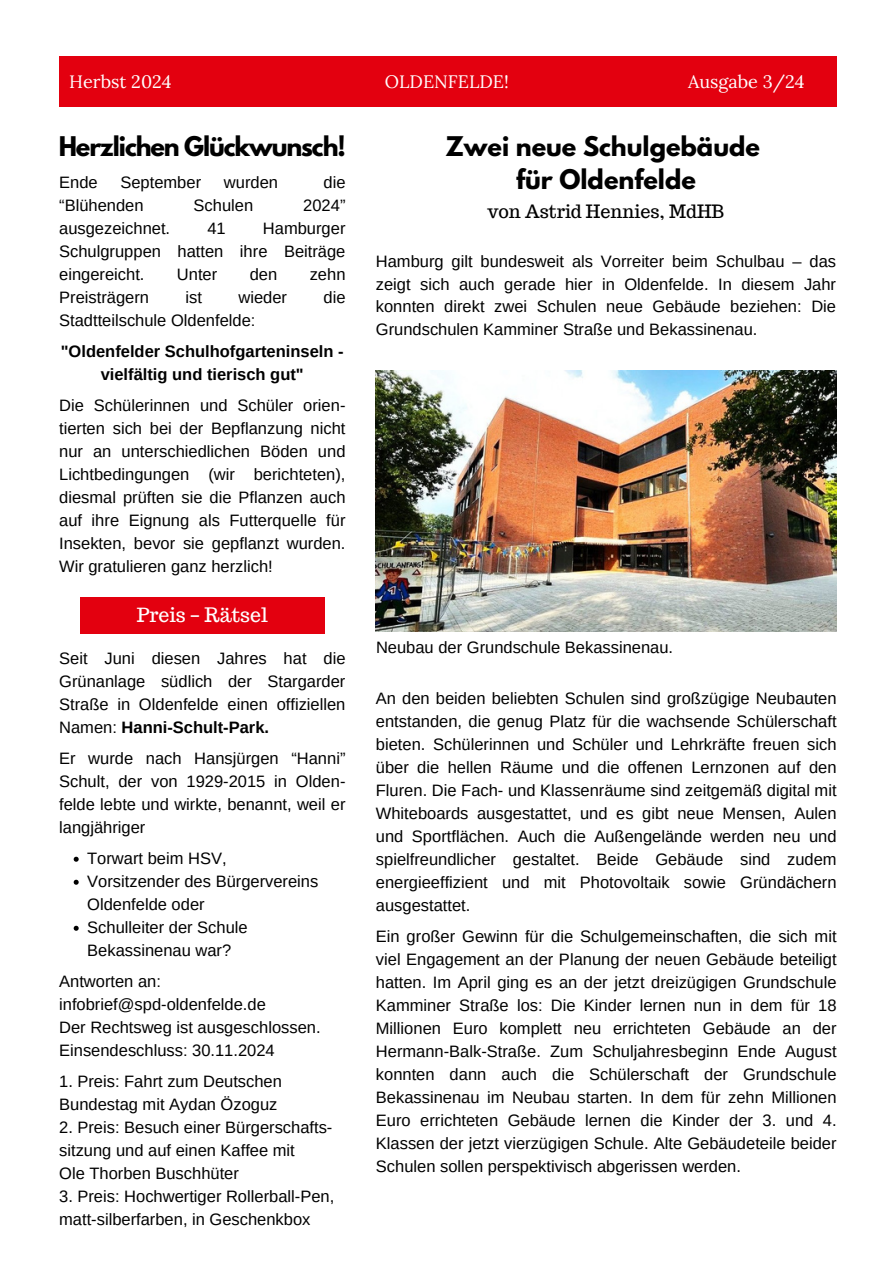
<style>
.page{position:relative;width:894px;height:1264px;background:#fff}
.page>*{position:absolute;margin:0;border:0;box-sizing:border-box;transform-origin:0 0}
.t1{font:700 24px/32.7px "League Spartan";color:#000;text-align:center}
.t2{font:700 24px "League Spartan";letter-spacing:-.045em;color:#000}
.t3{font:19.5px "Trocchi";color:#fff}
.t4{font:18px "Lora";color:#fff}
.t5{font:18px "Trocchi";color:#000}
.t6{font:16.5px/23px "Arimo";color:#000;text-align:justify}
.t7{font:700 16.5px/23px "Arimo";color:#000;text-align:center}
.s1{font-family:"Noto Sans Gurmukhi"}
.s2{font-weight:700}
</style>
<div class="page">
<div style="left:59px;top:56px;width:776px;height:51px;background:#e3000f"></div>
<div style="left:80px;top:597px;width:244px;height:36px;background:#e3000f"></div>
<img style="left:376px;top:370px;width:460px;height:261px">
<svg style="left:74px;top:856px;width:5px;height:5px"></svg>
<svg style="left:74px;top:879px;width:5px;height:5px"></svg>
<svg style="left:74px;top:925px;width:5px;height:5px"></svg>
<h1 class="t4" style="left:69px;top:70px;width:104px">Herbst 2024</h1>
<p class="t4" style="left:385px;top:70px;width:125px">OLDENFELDE!</p>
<h1 class="t4" style="left:688px;top:70px;width:118px">Ausgabe 3/24</h1>
<p class="t2" style="left:59px;top:135px;width:288px">Herzlichen Glückwunsch!</p>
<p class="t6" style="left:59px;top:171px;width:40px">Ende</p>
<p class="t6" style="left:120px;top:171px;width:82px">September</p>
<p class="t6" style="left:224px;top:171px;width:56px">wurden</p>
<p class="t6" style="left:323px;top:171px;width:24px">die</p>
<p class="t6" style="left:59px;top:194px;width:86px">“Blühenden</p>
<p class="t6" style="left:193px;top:194px;width:61px">Schulen</p>
<p class="t6" style="left:303px;top:194px;width:44px">2024”</p>
<p class="t6" style="left:59px;top:217px;width:112px">ausgezeichnet.</p>
<p class="t6" style="left:207px;top:217px;width:20px">41</p>
<p class="t6" style="left:59px;top:217px;width:288px;text-indent:204px">Hamburger Schulgruppen hatten ihre Beiträge eingereicht.</p>
<p class="t6" style="left:177px;top:263px;width:42px">Unter</p>
<p class="t6" style="left:250px;top:263px;width:29px">den</p>
<p class="t6" style="left:309px;top:263px;width:37px">zehn</p>
<p class="t6" style="left:59px;top:286px;width:91px">Preisträgern</p>
<p class="t6" style="left:185px;top:286px;width:18px">ist</p>
<p class="t6" style="left:238px;top:286px;width:50px">wieder</p>
<p class="t6" style="left:323px;top:286px;width:24px">die</p>
<p class="t6" style="left:59px;top:309px;width:198px">Stadtteilschule Oldenfelde:</p>
<h3 class="t7" style="left:61px;top:340px;width:284px">"Oldenfelder Schulhofgarteninseln - vielfältig und tierisch gut"</h3>
<p class="t6" style="left:59px;top:394px;width:288px">Die Schülerinnen und Schüler orien&shy;tierten sich bei der Bepflanzung nicht nur an unterschiedlichen Böden und Lichtbedingungen (wir berichteten), diesmal prüften sie die Pflanzen auch auf ihre Eignung als Futterquelle für Insekten, bevor sie gepflanzt wurden.<br>Wir gratulieren ganz herzlich!</p>
<p class="t3" style="left:137px;top:602px;width:133px">Preis <span class="s1">–</span> Rätsel</p>
<h3 class="t6" style="left:59px;top:647px;width:288px">Seit Juni diesen Jahres hat die Grünanlage südlich der Stargarder Straße in Oldenfelde einen offiziellen Namen: <span class="s2">Hanni-Schult-Park.</span></h3>
<p class="t6" style="left:59px;top:747px;width:288px">Er wurde nach Hansjürgen “Hanni” Schult, der von 1929-2015 in Olden&shy;felde lebte und wirkte, benannt, weil er langjähriger</p>
<p class="t6" style="left:87px;top:847px;width:141px">Torwart beim HSV,</p>
<p class="t6" style="left:87px;top:870px;width:232px">Vorsitzender des Bürgervereins<br>Oldenfelde oder</p>
<p class="t6" style="left:87px;top:916px;width:162px">Schulleiter der Schule<br>Bekassinenau war?</p>
<p class="t6" style="left:59px;top:970px;width:103px">Antworten an:</p>
<p class="t6" style="left:59px;top:993px;width:208px">infobrief@spd-oldenfelde.de</p>
<p class="t6" style="left:59px;top:1016px;width:263px">Der Rechtsweg ist ausgeschlossen.<br>Einsendeschluss: 30.11.2024</p>
<p class="t6" style="left:59px;top:1070px;width:224px">1. Preis: Fahrt zum Deutschen<br>Bundestag mit Aydan Özoguz</p>
<p class="t6" style="left:59px;top:1116px;width:275px">2. Preis: Besuch einer Bürgerschafts&shy;sitzung und auf einen Kaffee mit</p>
<p class="t6" style="left:59px;top:1162px;width:181px">Ole Thorben Buschhüter</p>
<p class="t6" style="left:59px;top:1185px;width:276px">3. Preis: Hochwertiger Rollerball-Pen, matt-silberfarben, in Geschenkbox</p>
<h2 class="t1" style="left:445px;top:133px;width:316px">Zwei neue Schulgebäude für Oldenfelde</h2>
<h2 class="t5" style="left:487px;top:200px;width:238px">von Astrid Hennies, MdHB</h2>
<p class="t6" style="left:376px;top:250px;width:461px;line-height:22.5px">Hamburg gilt bundesweit als Vorreiter beim Schulbau – das zeigt sich auch gerade hier in Oldenfelde. In diesem Jahr konnten direkt zwei Schulen neue Gebäude beziehen: Die Grundschulen Kamminer Straße und Bekassinenau.</p>
<p class="t6" style="left:376px;top:636px;width:298px">Neubau der Grundschule Bekassinenau.</p>
<h4 class="t6" style="left:376px;top:687px;width:462px">An den beiden beliebten Schulen sind großzügige Neubauten entstanden, die genug Platz für die wachsende Schülerschaft bieten. Schülerinnen und Schüler und Lehrkräfte freuen sich über die hellen Räume und die offenen Lernzonen auf den Fluren. Die Fach- und Klassenräume sind zeitgemäß digital mit Whiteboards ausgestattet, und es gibt neue Mensen, Aulen und Sportflächen. Auch die Außengelände werden neu und spielfreundlicher gestaltet. Beide Gebäude sind zudem energieeffizient und mit Photovoltaik sowie Gründächern ausgestattet.</h4>
<p class="t6" style="left:376px;top:925px;width:462px">Ein großer Gewinn für die Schulgemeinschaften, die sich mit viel Engagement an der Planung der neuen Gebäude beteiligt hatten. Im April ging es an der jetzt dreizügigen Grundschule Kamminer Straße los: Die Kinder lernen nun in dem für 18<br>Millionen Euro komplett neu errichteten Gebäude an der Hermann-Balk-Straße. Zum Schuljahresbeginn Ende August konnten dann auch die Schülerschaft der Grundschule Bekassinenau im Neubau starten. In dem für zehn Millionen Euro errichteten Gebäude lernen die Kinder der 3. und 4.<br>Klassen der jetzt vierzügigen Schule. Alte Gebäudeteile beider Schulen sollen perspektivisch abgerissen werden.</p>
</div>
